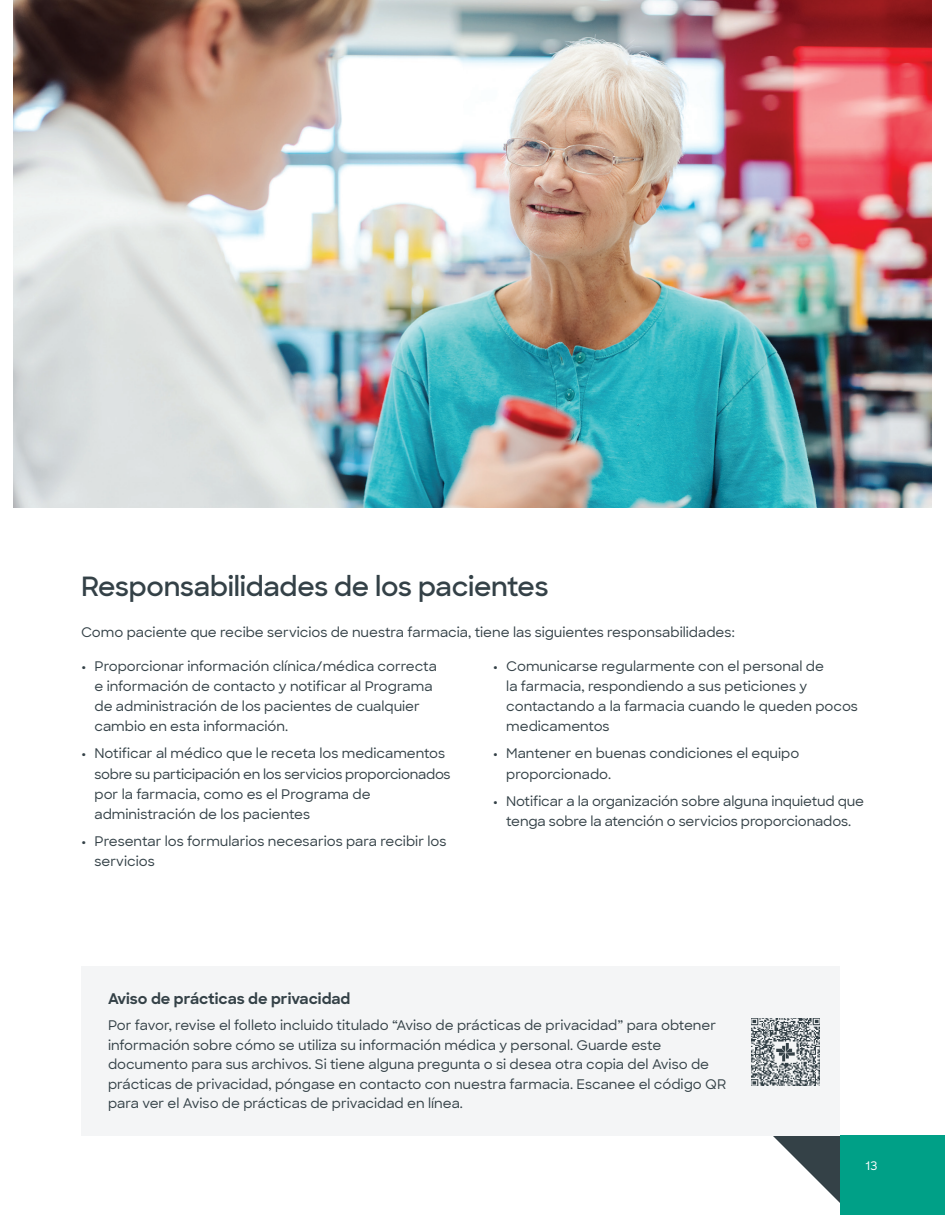
<style>
.page{position:relative;width:945px;height:1215px;background:#fff}
.page>*{position:absolute;margin:0;border:0;box-sizing:border-box;transform-origin:0 0}
.t1{font:600 27px "Sharp Sans";letter-spacing:-.01em;color:#344147}
.t2{font:700 15px "Sharp Sans";color:#344147}
.t3{font:500 13.5px/20.2px "Sharp Sans";color:#344147}
.t4{font:500 12px "Sharp Sans";color:#fff}
.s1{font-weight:700}
</style>
<div class="page">
<img style="left:14px;top:0;width:918px;height:508px">
<svg style="left:773px;top:1136px;width:67px;height:67px"></svg>
<div style="left:840px;top:1136px;width:105px;height:79px;background:#00a087"></div>
<div style="left:81px;top:966px;width:759px;height:169px;background:#f4f5f6"></div>
<img style="left:752px;top:1018px;width:67px;height:68px">
<h1 class="t1" style="left:81px;top:567px;width:469px">Responsabilidades de los pacientes</h1>
<p class="t3" style="left:81px;top:621px;width:655px">Como paciente que recibe servicios de nuestra farmacia, tiene las siguientes responsabilidades:</p>
<p class="t3" style="left:94px;top:655px;width:344px;text-indent:-14px"><span class="s1">•</span> Proporcionar información clínica/médica correcta e información de contacto y notificar al Programa de administración de los pacientes de cualquier cambio en esta información.</p>
<p class="t3" style="left:94px;top:743px;width:358px;text-indent:-14px"><span class="s1">•</span> Notificar al médico que le receta los medicamentos sobre su participación en los servicios proporcionados por la farmacia, como es el Programa de administración de los pacientes</p>
<p class="t3" style="left:94px;top:830px;width:353px;text-indent:-14px"><span class="s1">•</span> Presentar los formularios necesarios para recibir los servicios</p>
<p class="t3" style="left:506px;top:655px;width:353px;text-indent:-14px"><span class="s1">•</span> Comunicarse regularmente con el personal de<br>la farmacia, respondiendo a sus peticiones y contactando a la farmacia cuando le queden pocos medicamentos</p>
<p class="t3" style="left:506px;top:743px;width:295px;text-indent:-14px"><span class="s1">•</span> Mantener en buenas condiciones el equipo proporcionado.</p>
<p class="t3" style="left:493px;top:790px;width:373px;text-align:center"><span class="s1">•</span> Notificar a la organización sobre alguna inquietud que tenga sobre la atención o servicios proporcionados.</p>
<p class="t2" style="left:108px;top:988px;width:244px">Aviso de prácticas de privacidad</p>
<p class="t3" style="left:108px;top:1015px;width:620px;line-height:19.5px">Por favor, revise el folleto incluido titulado “Aviso de prácticas de privacidad” para obtener información sobre cómo se utiliza su información médica y personal. Guarde este documento para sus archivos. Si tiene alguna pregunta o si desea otra copia del Aviso de prácticas de privacidad, póngase en contacto con nuestra farmacia. Escanee el código QR para ver el Aviso de prácticas de privacidad en línea.</p>
<p class="t4" style="left:866px;top:1157px;width:13px">13</p>
</div>
